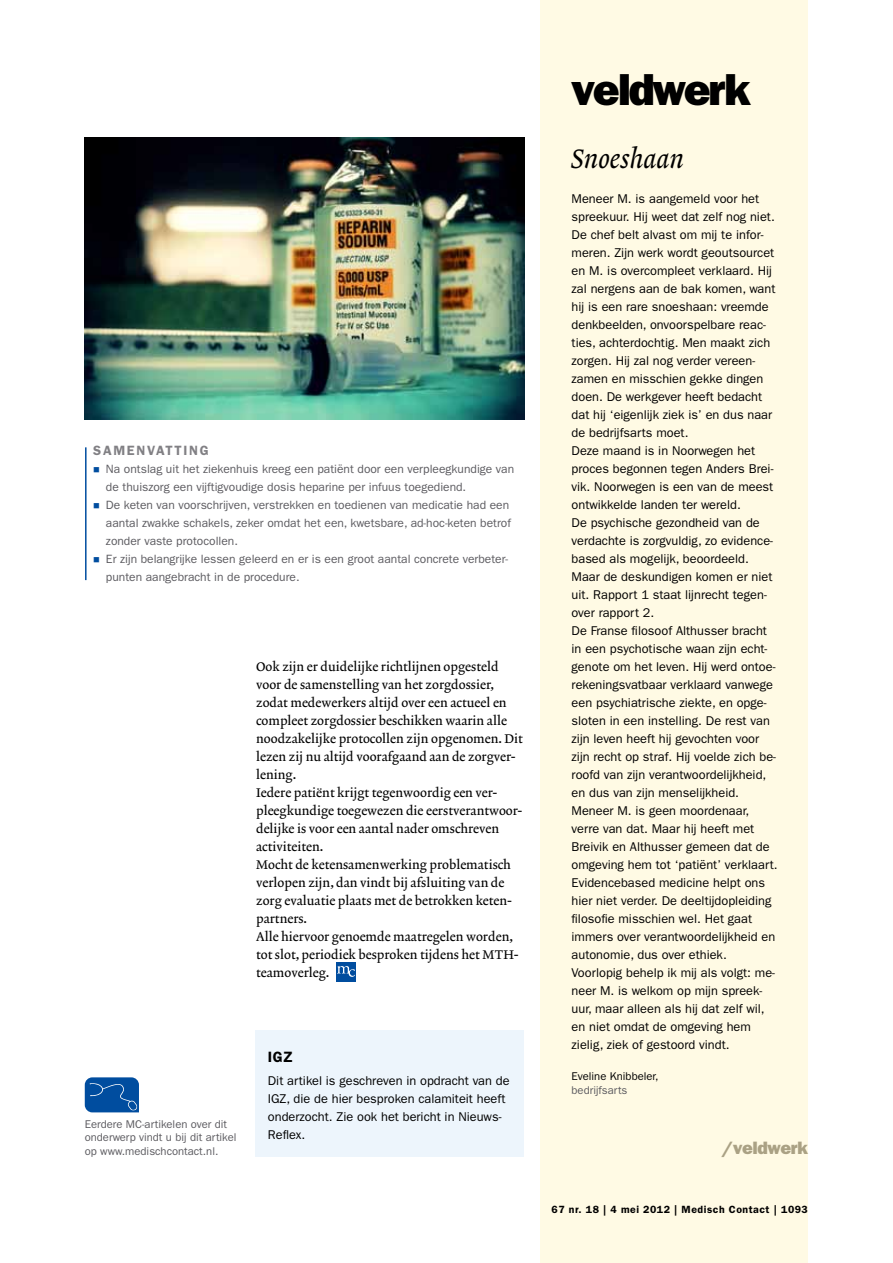
<style>
.page{position:relative;width:893px;height:1263px;background:#fff}
.page>*{position:absolute;margin:0;border:0;box-sizing:border-box;transform-origin:0 0}
.t1{font:45px "ITC Franklin Gothic Std Hvy";letter-spacing:-.05em;color:#000}
.t2{font:27px "Lexicon No 2 Italic A";color:#000}
.t3{font:18px "ITC Franklin Gothic Std Hvy";letter-spacing:-.025em;color:#aaa184}
.t4{font:600 15px "ITC Franklin Gothic Std";color:#000}
.t5{font:600 13.5px "ITC Franklin Gothic Std";letter-spacing:.14em;color:#818084}
.t6{font:12.75px/18px "ITC Franklin Gothic Std";color:#000}
.t7{font:12.75px/18px "Lexicon No 2 Roman A";color:#000}
.t8{font:12px/18px "ITC Franklin Gothic Std";color:#5c5b60}
.t9{font:11.25px/13.5px "ITC Franklin Gothic Std";color:#5c5b60}
.t10{font:11.25px "ITC Franklin Gothic Std";color:#000}
.t11{font:600 10.5px "ITC Franklin Gothic Std";letter-spacing:.05em;color:#000}
.s1{color:#004d9f}
</style>
<div class="page">
<hr style="left:85px;top:447px;width:2px;height:133px;background:#004d9f">
<div style="left:85px;top:1077px;width:54px;height:35px;background:#004d9f;border-radius:7px"></div>
<svg style="left:89px;top:1083px;width:48px;height:27px"></svg>
<div style="left:337px;top:962px;width:19px;height:19px;background:#004d9f"></div>
<svg style="left:337px;top:966px;width:18px;height:11px"></svg>
<div style="left:255px;top:1030px;width:269px;height:127px;background:#edf5fc"></div>
<img style="left:84px;top:137px;width:441px;height:283px">
<div style="left:540px;top:0;width:268px;height:1263px;background:#fffae4"></div>
<p class="t5" style="left:93px;top:442px;width:117px">Samenvatting</p>
<p class="t8" style="left:106px;top:460px;width:410px;text-indent:-13px"><span class="s1">■</span> Na ontslag uit het ziekenhuis kreeg een patiënt door een verpleegkundige van de thuiszorg een vijftigvoudige dosis heparine per infuus toegediend.</p>
<p class="t8" style="left:106px;top:496px;width:407px;text-indent:-13px"><span class="s1">■</span> De keten van voorschrijven, verstrekken en toedienen van medicatie had een aantal zwakke schakels, zeker omdat het een, kwetsbare, ad-hoc-keten betrof zonder vaste protocollen.</p>
<p class="t8" style="left:106px;top:550px;width:404px;text-indent:-13px"><span class="s1">■</span> Er zijn belangrijke lessen geleerd en er is een groot aantal concrete verbeter&shy;punten aangebracht in de procedure.</p>
<p class="t7" style="left:256px;top:658px;width:268px">Ook zijn er duidelijke richtlijnen opgesteld voor de samenstelling van het zorgdossier, zodat medewerkers altijd over een actueel en compleet zorgdossier beschikken waarin alle noodzakelijke protocollen zijn opgenomen. Dit lezen zij nu altijd voorafgaand aan de zorgver&shy;lening.<br>Iedere patiënt krijgt tegenwoordig een ver&shy;pleegkundige toegewezen die eerstverantwoor&shy;delijke is voor een aantal nader omschreven activiteiten.<br>Mocht de ketensamenwerking problematisch verlopen zijn, dan vindt bij afsluiting van de zorg evaluatie plaats met de betrokken keten&shy;partners.<br>Alle hiervoor genoemde maatregelen worden, tot slot, periodiek besproken tijdens het MTH&shy;teamoverleg.</p>
<p class="t9" style="left:85px;top:1117px;width:153px">Eerdere MC-artikelen over dit onderwerp vindt u bij dit artikel op www.medischcontact.nl.</p>
<p class="t4" style="left:268px;top:1048px;width:26px">IG Z</p>
<p class="t6" style="left:268px;top:1071px;width:243px">Dit artikel is geschreven in opdracht van de IGZ, die de hier besproken calamiteit heeft onderzocht. Zie ook het bericht in Nieuws-Reflex.</p>
<h1 class="t1" style="left:571px;top:63px;width:181px">veldwerk</h1>
<h2 class="t2" style="left:572px;top:142px;width:114px">Snoeshaan</h2>
<p class="t6" style="left:572px;top:189px;width:208px">Meneer M. is aangemeld voor het spreekuur. Hij weet dat zelf nog niet.<br>De chef belt alvast om mij te infor&shy;meren. Zijn werk wordt geoutsourcet en M. is overcompleet verklaard. Hij zal nergens aan de bak komen, want hij is een rare snoeshaan: vreemde denkbeelden, onvoorspelbare reac&shy;ties, achterdochtig. Men maakt zich zorgen. Hij zal nog verder vereen&shy;zamen en misschien gekke dingen doen. De werkgever heeft bedacht dat hij ‘eigenlijk ziek is’ en dus naar de bedrijfsarts moet.<br>Deze maand is in Noorwegen het proces begonnen tegen Anders Brei&shy;vik. Noorwegen is een van de meest ontwikkelde landen ter wereld.<br>De psychische gezondheid van de verdachte is zorgvuldig, zo evidence&shy;based als mogelijk, beoordeeld.<br>Maar de deskundigen komen er niet uit. Rapport 1 staat lijnrecht tegen&shy;over rapport 2.<br>De Franse filosoof Althusser bracht in een psychotische waan zijn echt&shy;genote om het leven. Hij werd ontoe&shy;rekeningsvatbaar verklaard vanwege een psychiatrische ziekte, en opge&shy;sloten in een instelling. De rest van zijn leven heeft hij gevochten voor zijn recht op straf. Hij voelde zich be&shy;roofd van zijn verantwoordelijkheid, en dus van zijn menselijkheid.<br>Meneer M. is geen moordenaar, verre van dat. Maar hij heeft met Breivik en Althusser gemeen dat de omgeving hem tot ‘patiënt’ verklaart.<br>Evidencebased medicine helpt ons hier niet verder. De deeltijdopleiding filosofie misschien wel. Het gaat immers over verantwoordelijkheid en autonomie, dus over ethiek.<br>Voorlopig behelp ik mij als volgt: me&shy;neer M. is welkom op mijn spreek&shy;uur, maar alleen als hij dat zelf wil, en niet omdat de omgeving hem zielig, ziek of gestoord vindt.</p>
<p class="t10" style="left:572px;top:1070px;width:88px">Eveline Knibbeler,</p>
<p class="t9" style="left:572px;top:1083px;width:57px">bedrijfsarts</p>
<h3 class="t3" style="left:723px;top:1137px;width:87px">/veldwerk</h3>
<p class="t11" style="left:551px;top:1203px;width:258px">67 nr. 18 | 4 mei 2012 | Medisch Contact | 1093</p>
</div>
